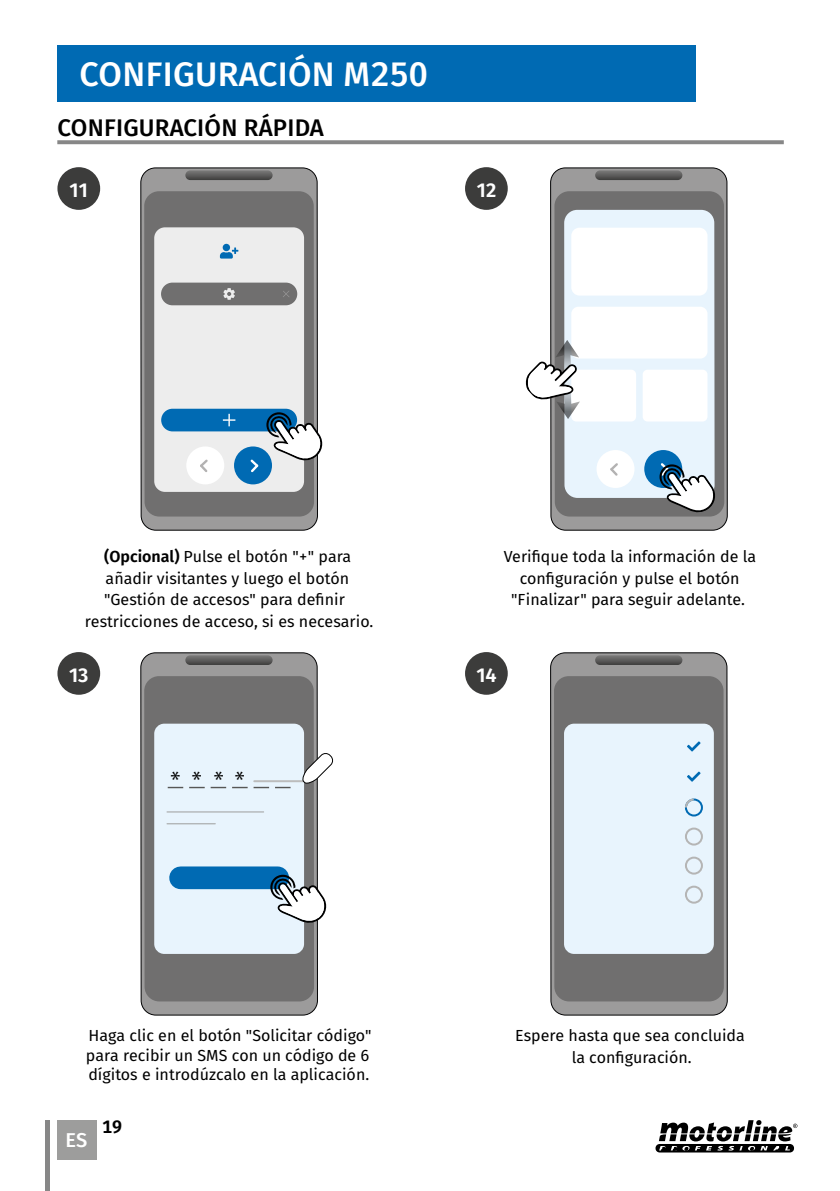
<style>
.page{position:relative;width:840px;height:1191px;background:#fff}
.page>*{position:absolute;margin:0;border:0;box-sizing:border-box;transform-origin:0 0}
.t1{font:500 34px "Fira Sans";letter-spacing:.01em;color:#fff}
.t2{font:500 24px "Fira Sans";letter-spacing:.01em;color:#000}
.t3{font:24px "Myriad Pro";color:#000}
.t4{font:600 20px "Fira Sans";color:#fff}
.t5{font:500 20px "Fira Sans";color:#fff}
.t6{font:600 18px "Fira Sans";color:#000}
.t7{font:16px/21.6px "Fira Sans";color:#000;text-align:center}
.s1{font-weight:600}
</style>
<div class="page">
<div style="left:57px;top:45px;width:637px;height:57px;background:#006ab3"></div>
<div style="left:57px;top:1120px;width:39px;height:39px;background:#9d9d9c"></div>
<hr style="left:45px;top:1120px;width:4px;height:71px;background:#878787">
<div style="left:550px;top:168px;width:176px;height:362px;background:#9c9b9b;border-radius:15px"></div>
<div style="left:550px;top:168px;width:177px;height:362px;border:1px solid #020203;border-radius:15px"></div>
<svg style="left:594px;top:170px;width:88px;height:10px"></svg>
<div style="left:550px;top:653px;width:176px;height:362px;background:#9c9b9b;border-radius:15px"></div>
<div style="left:550px;top:652px;width:177px;height:363px;border:1px solid #020203;border-radius:15px"></div>
<svg style="left:594px;top:655px;width:88px;height:10px"></svg>
<div style="left:141px;top:653px;width:176px;height:362px;background:#9c9b9b;border-radius:15px"></div>
<div style="left:140px;top:652px;width:177px;height:363px;border:1px solid #020203;border-radius:15px"></div>
<svg style="left:185px;top:655px;width:87px;height:10px"></svg>
<div style="left:141px;top:168px;width:176px;height:362px;background:#9c9b9b;border-radius:15px"></div>
<div style="left:140px;top:168px;width:177px;height:362px;border:1px solid #020203;border-radius:15px"></div>
<svg style="left:185px;top:170px;width:87px;height:10px"></svg>
<div style="left:553px;top:676px;width:170px;height:325px;background:#706f6f;border-radius:15px"></div>
<div style="left:563px;top:723px;width:150px;height:231px;background:#e8f4fd;border-radius:10px"></div>
<div style="left:554px;top:191px;width:170px;height:325px;background:#706f6f;border-radius:15px"></div>
<div style="left:564px;top:210px;width:150px;height:288px;background:#e8f4fd;border-radius:13px"></div>
<div style="left:684px;top:798px;width:18px;height:18px;border:2px solid #006ab3;border-radius:50%"></div>
<div style="left:684px;top:827px;width:18px;height:18px;border:2px solid #b5b5b5;border-radius:50%"></div>
<div style="left:684px;top:856px;width:18px;height:18px;border:2px solid #b5b5b5;border-radius:50%"></div>
<div style="left:684px;top:885px;width:18px;height:18px;border:2px solid #b5b5b5;border-radius:50%"></div>
<svg style="left:684px;top:798px;width:9px;height:9px"></svg>
<div style="left:644px;top:450px;width:37px;height:38px;background:#006ab3;border-radius:50%"></div>
<div style="left:596px;top:450px;width:38px;height:38px;background:#fff;border-radius:50%"></div>
<svg style="left:610px;top:463px;width:7px;height:13px"></svg>
<div style="left:571px;top:228px;width:136px;height:67px;background:#fff;border-radius:8px"></div>
<div style="left:571px;top:307px;width:136px;height:51px;background:#fff;border-radius:7px"></div>
<div style="left:571px;top:370px;width:64px;height:51px;background:#fff;border-radius:5px"></div>
<div style="left:642px;top:370px;width:65px;height:51px;background:#fff;border-radius:5px"></div>
<svg style="left:687px;top:741px;width:13px;height:10px"></svg>
<svg style="left:687px;top:771px;width:13px;height:10px"></svg>
<div style="left:144px;top:676px;width:170px;height:325px;background:#706f6f;border-radius:15px"></div>
<div style="left:154px;top:723px;width:150px;height:231px;background:#e8f4fd;border-radius:10px"></div>
<div style="left:144px;top:191px;width:170px;height:325px;background:#706f6f;border-radius:15px"></div>
<div style="left:154px;top:227px;width:150px;height:265px;background:#ededed;border-radius:11px"></div>
<div style="left:234px;top:446px;width:38px;height:38px;background:#006ab3;border-radius:50%"></div>
<svg style="left:250px;top:459px;width:8px;height:13px"></svg>
<div style="left:186px;top:446px;width:38px;height:38px;background:#fff;border-radius:50%"></div>
<svg style="left:200px;top:459px;width:8px;height:13px"></svg>
<div style="left:161px;top:283px;width:136px;height:22px;background:#706f6f;border-radius:11px"></div>
<svg style="left:283px;top:291px;width:6px;height:6px"></svg>
<div style="left:161px;top:409px;width:136px;height:22px;background:#006ab3;border-radius:11px"></div>
<svg style="left:223px;top:414px;width:12px;height:12px"></svg>
<svg style="left:220px;top:244px;width:18px;height:14px"></svg>
<svg style="left:223px;top:288px;width:12px;height:12px"></svg>
<svg style="left:168px;top:787px;width:15px;height:1px"></svg>
<svg style="left:189px;top:787px;width:15px;height:1px"></svg>
<svg style="left:210px;top:787px;width:16px;height:1px"></svg>
<svg style="left:232px;top:787px;width:15px;height:1px"></svg>
<svg style="left:253px;top:787px;width:16px;height:1px"></svg>
<svg style="left:275px;top:787px;width:15px;height:1px"></svg>
<hr style="left:167px;top:811px;width:96px;height:1px;background:#9d9d9c">
<div style="left:180px;top:866px;width:97px;height:23px;background:#006ab3"></div>
<hr style="left:167px;top:823px;width:48px;height:1px;background:#9d9d9c">
<svg style="left:525px;top:340px;width:54px;height:79px"></svg>
<svg style="left:657px;top:463px;width:58px;height:50px"></svg>
<svg style="left:264px;top:410px;width:59px;height:52px"></svg>
<svg style="left:268px;top:873px;width:59px;height:51px"></svg>
<hr style="left:254px;top:780px;width:51px;height:2px;background:#bcbcbc">
<svg style="left:301px;top:751px;width:32px;height:35px"></svg>
<div style="left:57px;top:167px;width:43px;height:43px;background:#3c3c3b;border-radius:50%"></div>
<div style="left:465px;top:167px;width:42px;height:43px;background:#3c3c3b;border-radius:50%"></div>
<div style="left:57px;top:652px;width:43px;height:43px;background:#3c3c3b;border-radius:50%"></div>
<div style="left:465px;top:652px;width:42px;height:43px;background:#3c3c3b;border-radius:50%"></div>
<svg style="left:655px;top:1120px;width:142px;height:32px"></svg>
<svg style="left:57px;top:140px;width:726px;height:4px;background:#8e8e8e"></svg>
<h1 class="t1" style="left:80px;top:46px;width:350px">CON FIGURACIÓN M250</h1>
<h2 class="t2" style="left:57px;top:108px;width:268px">CON FIGURACIÓN RÁPIDA</h2>
<p class="t4" style="left:70px;top:173px;width:20px">11</p>
<p class="t4" style="left:476px;top:173px;width:21px">12</p>
<p class="t7" style="left:85px;top:545px;width:290px"><span class="s1">(Opcional)</span> Pulse el botón "+" para añadir visitantes y luego el botón "Gestión de accesos" para definir restricciones de acceso, si es necesario.</p>
<p class="t7" style="left:503px;top:545px;width:254px">Verifique toda la información de la configuración y pulse el botón "Finalizar" para seguir adelante.</p>
<p class="t4" style="left:69px;top:658px;width:21px">13</p>
<p class="t4" style="left:476px;top:658px;width:22px">14</p>
<h2 class="t3" style="left:170px;top:764px;width:76px">****</h2>
<p class="t7" style="left:86px;top:1025px;width:287px;line-height:19.2px;text-align:justify">Haga clic en el botón "Solicitar código" para recibir un SMS con un código de 6 dígitos e introdúzcalo en la aplicación.</p>
<p class="t5" style="left:66px;top:1123px;width:23px">ES</p>
<p class="t6" style="left:102px;top:1111px;width:22px">19</p>
<p class="t7" style="left:515px;top:1024px;width:231px">Espere hasta que sea concluida la configuración.</p>
</div>
